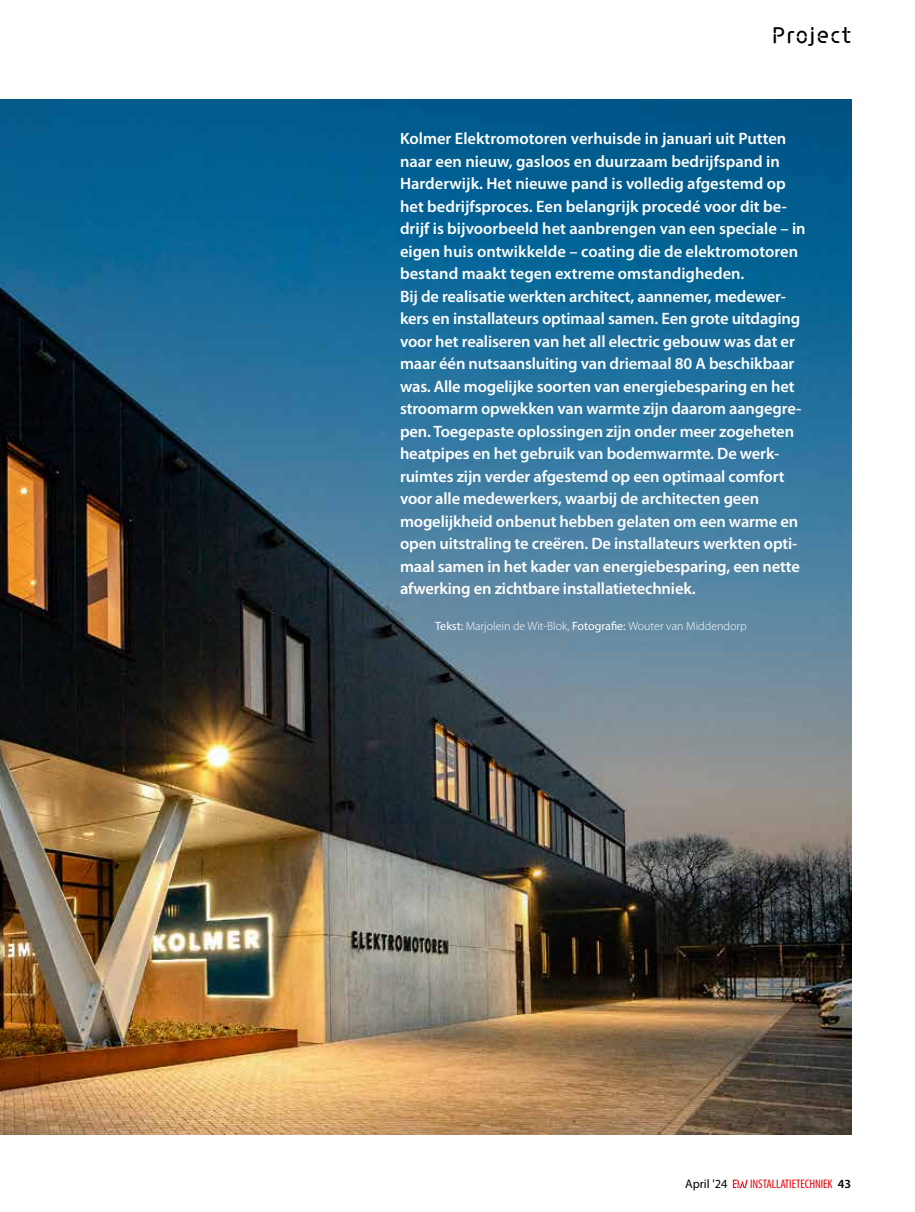
<style>
.page{position:relative;width:915px;height:1212px;background:#fff}
.page>*{position:absolute;margin:0;border:0;box-sizing:border-box;transform-origin:0 0}
.t1{font:24px "Siruca";letter-spacing:.05em;color:#000}
.t2{font:600 16.5px/22.5px "Myriad Pro";letter-spacing:-.01em;color:#fff}
.t3{font:condensed 12.45px "Myriad Pro";letter-spacing:-.005em;color:#e3000b}
.t4{font:12.45px "Myriad Pro";color:#000}
.t5{font:300 12px "Myriad Pro";color:#fff}
.s1{font-weight:400}
.s2{font-weight:600;font-stretch:normal;color:#000}
</style>
<div class="page">
<svg style="left:732px;top:1179px;width:15px;height:9px"></svg>
<img style="left:0;top:100px;width:850px;height:1034px">
<h1 class="t1" style="left:771px;top:22px;width:81px">Project</h1>
<p class="t2" style="left:400px;top:127px;width:407px">Kolmer Elektromotoren verhuisde in januari uit Putten naar een nieuw, gasloos en duurzaam bedrijfspand in Harderwijk. Het nieuwe pand is volledig afgestemd op het bedrijfsproces. Een belangrijk procedé voor dit be&shy;drijf is bijvoorbeeld het aanbrengen van een speciale – in eigen huis ontwikkelde – coating die de elektromotoren bestand maakt tegen extreme omstandigheden.<br>Bij de realisatie werkten architect, aannemer, medewer&shy;kers en installateurs optimaal samen. Een grote uitdaging voor het realiseren van het all electric gebouw was dat er maar één nutsaansluiting van driemaal 80 A beschikbaar was. Alle mogelijke soorten van energiebesparing en het stroomarm opwekken van warmte zijn daarom aangegre&shy;pen. Toegepaste oplossingen zijn onder meer zogeheten heatpipes en het gebruik van bodemwarmte. De werk&shy;ruimtes zijn verder afgestemd op een optimaal comfort voor alle medewerkers, waarbij de architecten geen mogelijkheid onbenut hebben gelaten om een warme en open uitstraling te creëren. De installateurs werkten opti&shy;maal samen in het kader van energiebesparing, een nette afwerking en zichtbare installatietechniek.</p>
<p class="t5" style="left:435px;top:619px;width:313px"><span class="s1">Tekst:</span> Marjolein de Wit-Blok, <span class="s1">Fotografie:</span> Wouter van Middendorp</p>
<p class="t4" style="left:685px;top:1176px;width:44px">April '24</p>
<p class="t3" style="left:749px;top:1176px;width:102px">INSTALLATIETECHNIEK <span class="s2">43</span></p>
</div>
